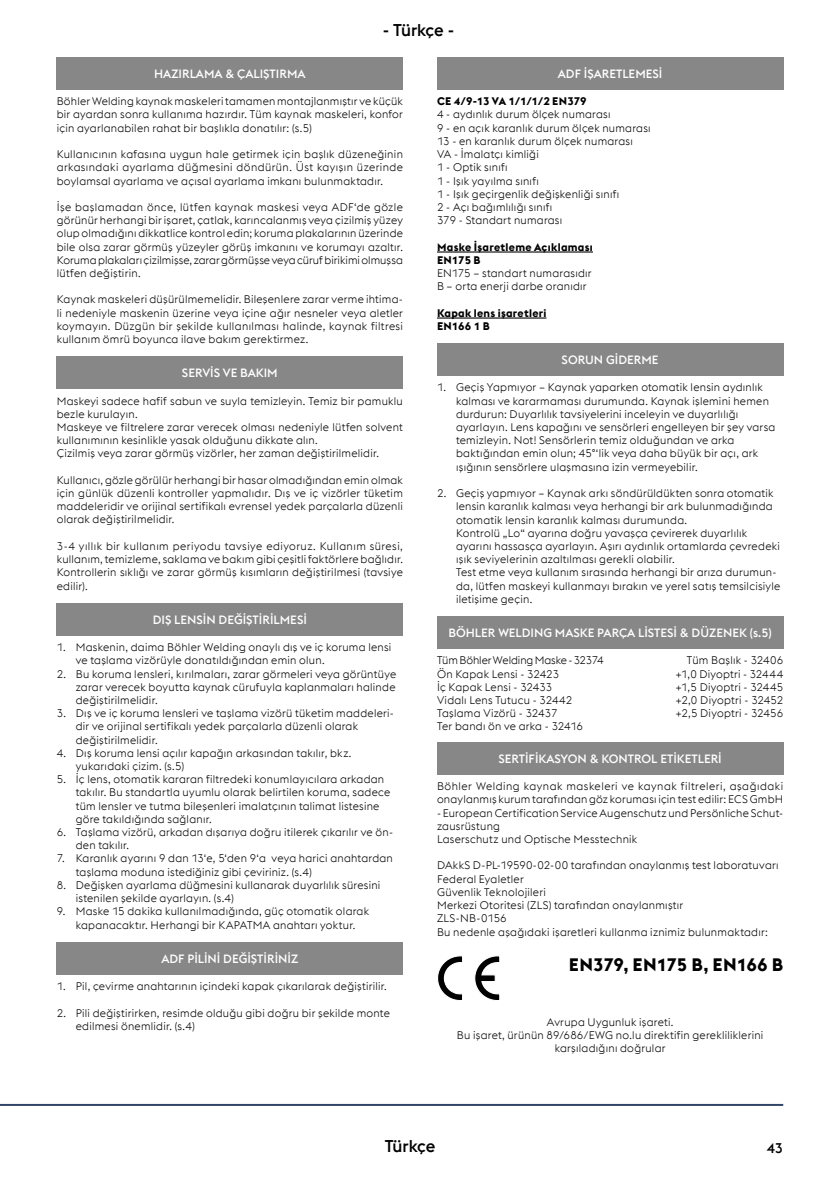
<style>
.page{position:relative;width:840px;height:1191px;background:#fff}
.page>*{position:absolute;margin:0;border:0;box-sizing:border-box;transform-origin:0 0}
.t1{font:700 18px "voestalpine";letter-spacing:-.015em;color:#000}
.t2{font:500 17px "voestalpine";letter-spacing:-.01em;color:#000}
.t3{font:500 14px "voestalpine";color:#000}
.t4{font:500 12px "voestalpine";color:#fff}
.t5{font:300 11px/13.2px "voestalpine";letter-spacing:.02em;color:#000}
.t6{font:700 11px/13.2px "voestalpine";letter-spacing:.025em;color:#000}
.t7{font:700 11px "voestalpine";letter-spacing:-.005em;color:#000}
</style>
<div class="page">
<hr style="left:0;top:1104px;width:782px;height:2px;background:#304467">
<div style="left:57px;top:57px;width:346px;height:33px;background:#868786"></div>
<div style="left:57px;top:356px;width:346px;height:33px;background:#868786"></div>
<div style="left:57px;top:603px;width:346px;height:32px;background:#868786"></div>
<div style="left:437px;top:57px;width:345px;height:33px;background:#868786"></div>
<div style="left:437px;top:343px;width:345px;height:33px;background:#868786"></div>
<div style="left:437px;top:616px;width:345px;height:33px;background:#868786"></div>
<div style="left:57px;top:941px;width:346px;height:33px;background:#868786"></div>
<hr style="left:437px;top:251px;width:155px;height:1px;background:#000">
<hr style="left:437px;top:317px;width:109px;height:1px;background:#000">
<div style="left:437px;top:742px;width:345px;height:32px;background:#868786"></div>
<svg style="left:474px;top:956px;width:26px;height:45px"></svg>
<svg style="left:437px;top:956px;width:25px;height:45px"></svg>
<p class="t4" style="left:154px;top:66px;width:153px">HAZIRLAMA &amp; ÇALIŞTIRMA</p>
<h2 class="t2" style="left:382px;top:20px;width:73px">- Türkçe -</h2>
<p class="t4" style="left:557px;top:66px;width:106px">ADF İŞARETLEMESİ</p>
<p class="t5" style="left:57px;top:95px;width:347px;text-align:justify">Böhler Welding kaynak maskeleri tamamen montajlanmıştır ve küçük bir ayardan sonra kullanıma hazırdır. Tüm kaynak maskeleri, konfor için ayarlanabilen rahat bir başlıkla donatılır: (s.5)</p>
<p class="t5" style="left:57px;top:148px;width:347px;text-align:justify">Kullanıcının kafasına uygun hale getirmek için başlık düzeneğinin arkasındaki ayarlama düğmesini döndürün. Üst kayışın üzerinde boylamsal ayarlama ve açısal ayarlama imkanı bulunmaktadır.</p>
<p class="t5" style="left:57px;top:200px;width:347px;text-align:justify">İşe başlamadan önce, lütfen kaynak maskesi veya ADF‘de gözle görünür herhangi bir işaret, çatlak, karıncalanmış veya çizilmiş yüzey olup olmadığını dikkatlice kontrol edin; koruma plakalarının üzerinde bile olsa zarar görmüş yüzeyler görüş imkanını ve korumayı azaltır.<br>Koruma plakaları çizilmişse, zarar görmüşse veya cüruf birikimi olmuşsa lütfen değiştirin.</p>
<p class="t5" style="left:57px;top:293px;width:347px;text-align:justify">Kaynak maskeleri düşürülmemelidir. Bileşenlere zarar verme ihtima&shy;li nedeniyle maskenin üzerine veya içine ağır nesneler veya aletler koymayın. Düzgün bir şekilde kullanılması halinde, kaynak filtresi kullanım ömrü boyunca ilave bakım gerektirmez.</p>
<p class="t4" style="left:182px;top:366px;width:97px">SERVİS VE BAKIM</p>
<p class="t5" style="left:57px;top:394px;width:347px">Maskeyi sadece hafif sabun ve suyla temizleyin. Temiz bir pamuklu bezle kurulayın.<br>Maskeye ve filtrelere zarar verecek olması nedeniyle lütfen solvent kullanımının kesinlikle yasak olduğunu dikkate alın.<br>Çizilmiş veya zarar görmüş vizörler, her zaman değiştirilmelidir.</p>
<p class="t5" style="left:57px;top:473px;width:347px;text-align:justify">Kullanıcı, gözle görülür herhangi bir hasar olmadığından emin olmak için günlük düzenli kontroller yapmalıdır. Dış ve iç vizörler tüketim maddeleridir ve orijinal sertifikalı evrensel yedek parçalarla düzenli olarak değiştirilmelidir.</p>
<p class="t5" style="left:57px;top:539px;width:347px;text-align:justify">3-4 yıllık bir kullanım periyodu tavsiye ediyoruz. Kullanım süresi, kullanım, temizleme, saklama ve bakım gibi çeşitli faktörlere bağlıdır.<br>Kontrollerin sıklığı ve zarar görmüş kısımların değiştirilmesi (tavsiye edilir).</p>
<p class="t4" style="left:153px;top:612px;width:155px">DIŞ LENSİN DEĞİŞTİRİLMESİ</p>
<p class="t5" style="left:76px;top:641px;width:317px;text-indent:-19px">1. Maskenin, daima Böhler Welding onaylı dış ve iç koruma lensi ve taşlama vizörüyle donatıldığından emin olun.</p>
<p class="t5" style="left:76px;top:667px;width:322px;text-align:justify;text-indent:-19px">2. Bu koruma lensleri, kırılmaları, zarar görmeleri veya görüntüye zarar verecek boyutta kaynak cürufuyla kaplanmaları halinde değiştirilmelidir.</p>
<p class="t5" style="left:76px;top:707px;width:319px;text-indent:-19px">3. Dış ve iç koruma lensleri ve taşlama vizörü tüketim maddeleri&shy;dir ve orijinal sertifikalı yedek parçalarla düzenli olarak değiştirilmelidir.</p>
<p class="t5" style="left:76px;top:746px;width:277px;text-indent:-19px">4. Dış koruma lensi açılır kapağın arkasından takılır, bkz. yukarıdaki çizim. (s.5)</p>
<p class="t5" style="left:76px;top:773px;width:316px;text-indent:-19px">5. İç lens, otomatik kararan filtredeki konumlayıcılara arkadan takılır. Bu standartla uyumlu olarak belirtilen koruma, sadece tüm lensler ve tutma bileşenleri imalatçının talimat listesine göre takıldığında sağlanır.</p>
<p class="t5" style="left:76px;top:825px;width:318px;text-indent:-19px">6. Taşlama vizörü, arkadan dışarıya doğru itilerek çıkarılır ve ön&shy;den takılır.</p>
<p class="t5" style="left:76px;top:852px;width:318px;text-indent:-19px">7. Karanlık ayarını 9 dan 13‘e, 5‘den 9‘a veya harici anahtardan taşlama moduna istediğiniz gibi çeviriniz. (s.4)</p>
<p class="t5" style="left:76px;top:878px;width:306px;text-indent:-19px">8. Değişken ayarlama düğmesini kullanarak duyarlılık süresini istenilen şekilde ayarlayın. (s.4)</p>
<p class="t5" style="left:57px;top:905px;width:313px;text-align:center">9. Maske 15 dakika kullanılmadığında, güç otomatik olarak kapanacaktır. Herhangi bir KAPATMA anahtarı yoktur.</p>
<p class="t4" style="left:161px;top:951px;width:138px">ADF PİLİNİ DEĞİŞTİRİNİZ</p>
<p class="t5" style="left:57px;top:979px;width:331px">1. Pil, çevirme anahtarının içindeki kapak çıkarılarak değiştirilir.</p>
<p class="t5" style="left:76px;top:1006px;width:315px;text-indent:-19px">2. Pili değiştirirken, resimde olduğu gibi doğru bir şekilde monte edilmesi önemlidir. (s.4)</p>
<p class="t7" style="left:437px;top:94px;width:151px">CE 4/9-13 VA 1/1/1/2 EN379</p>
<p class="t5" style="left:437px;top:108px;width:215px">4 - aydınlık durum ölçek numarası<br>9 - en açık karanlık durum ölçek numarası<br>13 - en karanlık durum ölçek numarası<br>VA - İmalatçı kimliği<br>1 - Optik sınıfı<br>1 - Işık yayılma sınıfı<br>1 - Işık geçirgenlik değişkenliği sınıfı<br>2 - Açı bağımlılığı sınıfı<br>379 - Standart numarası</p>
<p class="t6" style="left:437px;top:240px;width:157px">Maske İşaretleme Açıklaması<br>EN175 B</p>
<p class="t5" style="left:437px;top:266px;width:156px">EN175 – standart numarasıdır<br>B – orta enerji darbe oranıdır</p>
<p class="t6" style="left:437px;top:306px;width:111px">Kapak lens işaretleri<br>EN166 1 B</p>
<p class="t4" style="left:561px;top:353px;width:98px">SORUN GİDERME</p>
<p class="t5" style="left:456px;top:381px;width:321px;text-indent:-19px">1. Geçiş Yapmıyor – Kaynak yaparken otomatik lensin aydınlık kalması ve kararmaması durumunda. Kaynak işlemini hemen durdurun: Duyarlılık tavsiyelerini inceleyin ve duyarlılığı ayarlayın. Lens kapağını ve sensörleri engelleyen bir şey varsa temizleyin. Not! Sensörlerin temiz olduğundan ve arka baktığından emin olun; 45°‘lik veya daha büyük bir açı, ark ışığının sensörlere ulaşmasına izin vermeyebilir.</p>
<p class="t5" style="left:456px;top:486px;width:325px;text-indent:-19px">2. Geçiş yapmıyor – Kaynak arkı söndürüldükten sonra otomatik lensin karanlık kalması veya herhangi bir ark bulunmadığında otomatik lensin karanlık kalması durumunda.<br>Kontrolü „Lo“ ayarına doğru yavaşça çevirerek duyarlılık ayarını hassasça ayarlayın. Aşırı aydınlık ortamlarda çevredeki ışık seviyelerinin azaltılması gerekli olabilir.<br>Test etme veya kullanım sırasında herhangi bir arıza durumun&shy;da, lütfen maskeyi kullanmayı bırakın ve yerel satış temsilcisiyle iletişime geçin.</p>
<p class="t4" style="left:448px;top:625px;width:325px">BÖHLER WELDING MASKE PARÇA LİSTESİ &amp; DÜZENEK (s.5)</p>
<p class="t5" style="left:437px;top:654px;width:168px">Tüm Böhler Welding Maske - 32374<br>Ön Kapak Lensi - 32423<br>İç Kapak Lensi - 32433<br>Vidalı Lens Tutucu - 32442<br>Taşlama Vizörü - 32437<br>Ter bandı ön ve arka - 32416</p>
<p class="t5" style="left:675px;top:654px;width:109px;text-align:justify;text-indent:11px">Tüm Başlık - 32406 +1,0 Diyoptri - 32444 +1,5 Diyoptri - 32445 +2,0 Diyoptri - 32452 +2,5 Diyoptri - 32456</p>
<p class="t4" style="left:498px;top:751px;width:225px">SERTİFİKASYON &amp; KONTROL ETİKETLERİ</p>
<p class="t5" style="left:437px;top:780px;width:347px">Böhler Welding kaynak maskeleri ve kaynak filtreleri, aşağıdaki onaylanmış kurum tarafından göz koruması için test edilir: ECS GmbH</p>
<p class="t5" style="left:437px;top:806px;width:347px">- European Certification Service Augenschutz und Persönliche Schut&shy;zausrüstung<br>Laserschutz und Optische Messtechnik</p>
<p class="t5" style="left:437px;top:859px;width:343px">DAkkS D-PL-19590-02-00 tarafından onaylanmış test laboratuvarı Federal Eyaletler<br>Güvenlik Teknolojileri<br>Merkezi Otoritesi (ZLS) tarafından onaylanmıştır<br>ZLS-NB-0156<br>Bu nedenle aşağıdaki işaretleri kullanma iznimiz bulunmaktadır:</p>
<h1 class="t1" style="left:568px;top:952px;width:216px">EN379, EN175 B, EN166 B</h1>
<p class="t5" style="left:456px;top:1015px;width:308px;text-align:center">Avrupa Uygunluk işareti.<br>Bu işaret, ürünün 89/686/EWG no.lu direktifin gerekliliklerini karşıladığını doğrular</p>
<h2 class="t2" style="left:384px;top:1136px;width:52px">Türkçe</h2>
<p class="t3" style="left:766px;top:1140px;width:18px">43</p>
</div>
